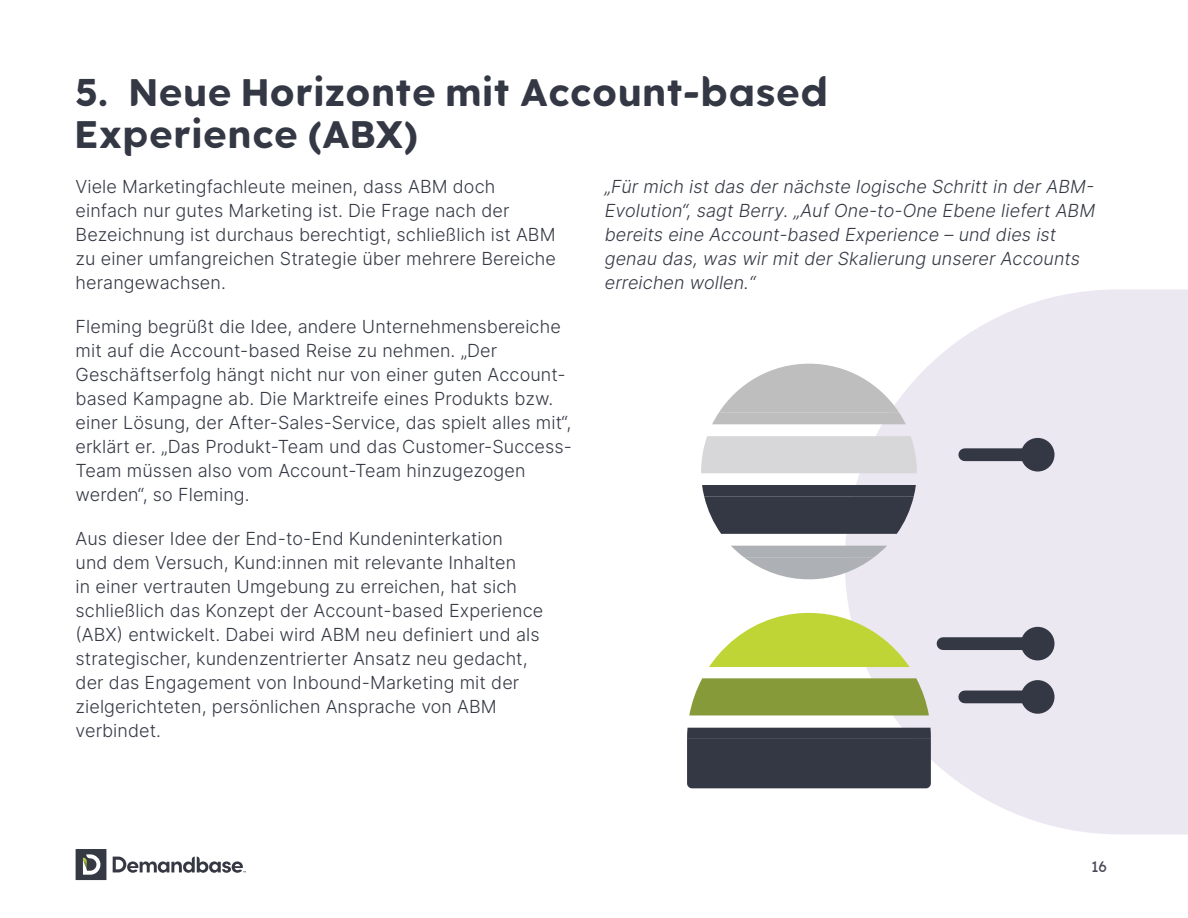
<style>
.page{position:relative;width:1188px;height:918px;background:#fff}
.page>*{position:absolute;margin:0;border:0;box-sizing:border-box;transform-origin:0 0}
.t1{font:37.5px/42px "DB Deca Curves";letter-spacing:.02em;color:#343844}
.t2{font:18px/24px "Inter";letter-spacing:.005em;color:#353944}
.t3{font:15px "Lexend Deca";color:#4a4959}
</style>
<div class="page">
<div style="left:76px;top:849px;width:30px;height:31px;background:#353944"></div>
<svg style="left:83px;top:854px;width:17px;height:21px"></svg>
<svg style="left:113px;top:857px;width:133px;height:16px"></svg>
<svg style="left:844px;top:289px;width:344px;height:546px;background:#edeaf3"></svg>
<div style="left:701px;top:436px;width:216px;height:37px;background:#d7d7d9"></div>
<svg style="left:689px;top:678px;width:240px;height:37px;background:#8d9f44"></svg>
<svg style="left:712px;top:364px;width:194px;height:60px"></svg>
<svg style="left:702px;top:485px;width:214px;height:49px;background:#424551"></svg>
<svg style="left:731px;top:546px;width:156px;height:33px"></svg>
<svg style="left:709px;top:609px;width:201px;height:58px"></svg>
<div style="left:687px;top:728px;width:244px;height:60px;background:#343744"></div>
<div style="left:965px;top:448px;width:74px;height:13px;background:#343744"></div>
<div style="left:1021px;top:438px;width:34px;height:34px;background:#343744;border-radius:50%"></div>
<div style="left:965px;top:691px;width:74px;height:12px;background:#343744"></div>
<div style="left:1021px;top:680px;width:34px;height:34px;background:#343744;border-radius:50%"></div>
<div style="left:943px;top:637px;width:96px;height:13px;background:#343744"></div>
<div style="left:1021px;top:627px;width:34px;height:33px;background:#343744;border-radius:50%"></div>
<h1 class="t1" style="left:76px;top:71px;width:753px">5. Neue Horizonte mit Account-based<br>Experience (ABX)</h1>
<p class="t2" style="left:76px;top:174px;width:482px">Viele Marketingfachleute meinen, dass ABM doch einfach nur gutes Marketing ist. Die Frage nach der Bezeichnung ist durchaus berechtigt, schließlich ist ABM zu einer umfangreichen Strategie über mehrere Bereiche herangewachsen.</p>
<p class="t2" style="left:76px;top:314px;width:498px">Fleming begrüßt die Idee, andere Unternehmensbereiche mit auf die Account-based Reise zu nehmen. „Der Geschäftserfolg hängt nicht nur von einer guten Account&shy;based Kampagne ab. Die Marktreife eines Produkts bzw. einer Lösung, der After-Sales-Service, das spielt alles mit“, erklärt er. „Das Produkt-Team und das Customer-Success-Team müssen also vom Account-Team hinzugezogen werden“, so Fleming.</p>
<p class="t2" style="left:76px;top:526px;width:469px">Aus dieser Idee der End-to-End Kundeninterkation<br>und dem Versuch, Kund:innen mit relevante Inhalten<br>in einer vertrauten Umgebung zu erreichen, hat sich schließlich das Konzept der Account-based Experience (ABX) entwickelt. Dabei wird ABM neu definiert und als strategischer, kundenzentrierter Ansatz neu gedacht, der das Engagement von Inbound-Marketing mit der zielgerichteten, persönlichen Ansprache von ABM verbindet.</p>
<p class="t2" style="left:605px;top:174px;width:492px">„Für mich ist das der nächste logische Schritt in der ABM-Evolution“, sagt Berry. „Auf One-to-One Ebene liefert ABM bereits eine Account-based Experience – und dies ist genau das, was wir mit der Skalierung unserer Accounts erreichen wollen.“</p>
<p class="t3" style="left:1091px;top:856px;width:17px">16</p>
</div>
